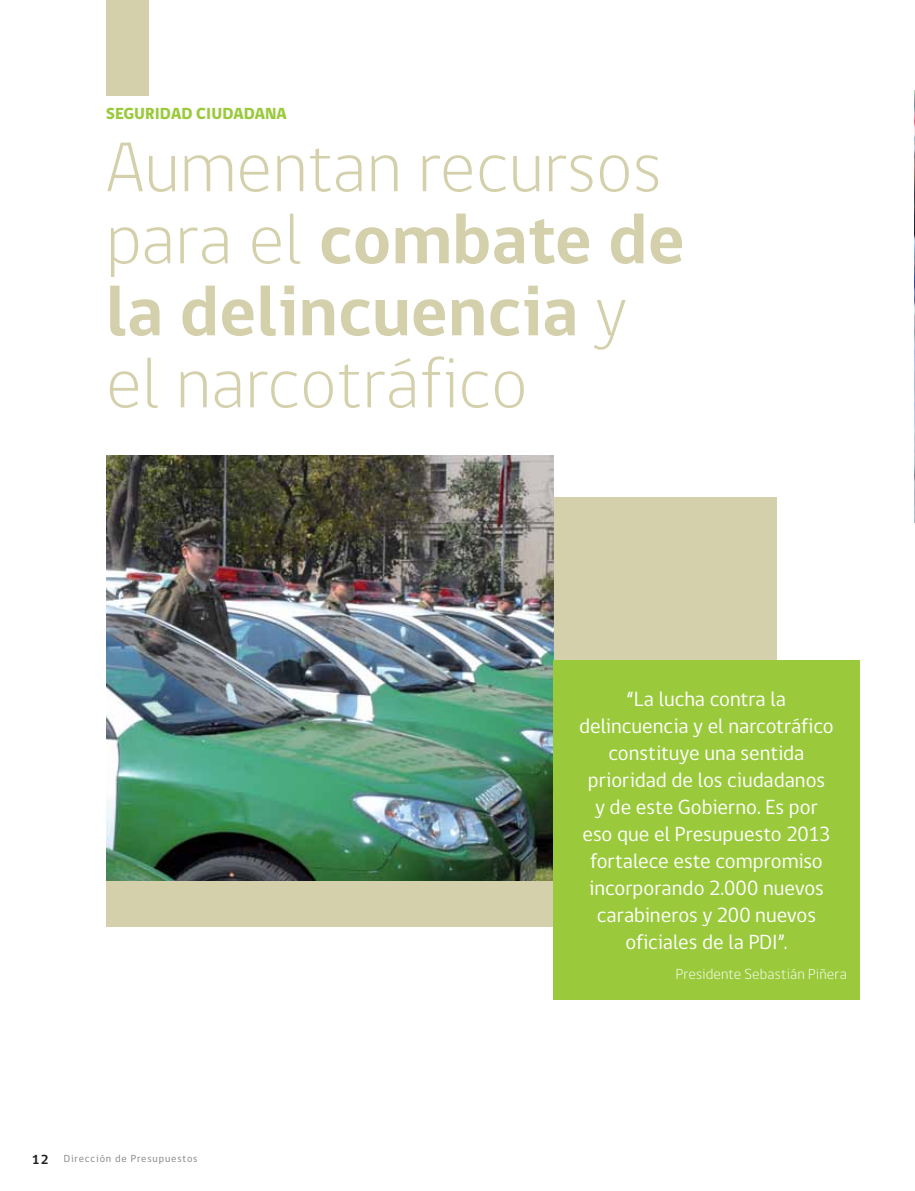
<style>
.page{position:relative;width:915px;height:1191px;background:#fff}
.page>*{position:absolute;margin:0;border:0;box-sizing:border-box;transform-origin:0 0}
.t1{font:300 72px/72px "gob CL";color:#d4d0ab}
.t2{font:21px/27px "gob CL";color:#fff;text-align:center}
.t3{font:800 16.5px "gob CL";color:#9aca3c}
.t4{font:300 15px "gob CL";letter-spacing:.01em;color:#fff}
.t5{font:10.5px "gob CL";letter-spacing:.08em;color:#808285}
.s1{font-weight:700}
.s2{font-weight:700;font-size:13.5px;color:#231f20}
</style>
<div class="page">
<div style="left:106px;top:497px;width:670px;height:430px;background:#d4d0ab"></div>
<img style="left:107px;top:455px;width:446px;height:425px">
<div style="left:553px;top:660px;width:306px;height:339px;background:#9aca3c"></div>
<div style="left:106px;top:0;width:43px;height:96px;background:#d4d0ab"></div>
<p class="t3" style="left:106px;top:102px;width:50px">SEGURIDAD</p>
<p class="t3" style="left:196px;top:102px;width:38px">CIUDADA</p>
<p class="t3" style="left:265px;top:102px;width:21px">NA</p>
<h1 class="t1" style="left:106px;top:133px;width:580px">Aumentan recursos para el <span class="s1">combate de la delincuencia</span> y el narcotráfico</h1>
<p class="t5" style="left:32px;top:1150px;width:167px"><span class="s2">12</span> Dirección de Presupuestos</p>
<p class="t2" style="left:579px;top:686px;width:256px">“La lucha contra la delincuencia y el narcotráfico constituye una sentida prioridad de los ciudadanos<br>y de este Gobierno. Es por eso que el Presupuesto 2013 fortalece este compromiso incorporando 2.000 nuevos carabineros y 200 nuevos oficiales de la PDI”.</p>
<p class="t4" style="left:675px;top:963px;width:172px">Presidente Sebastián Piñera</p>
</div>
